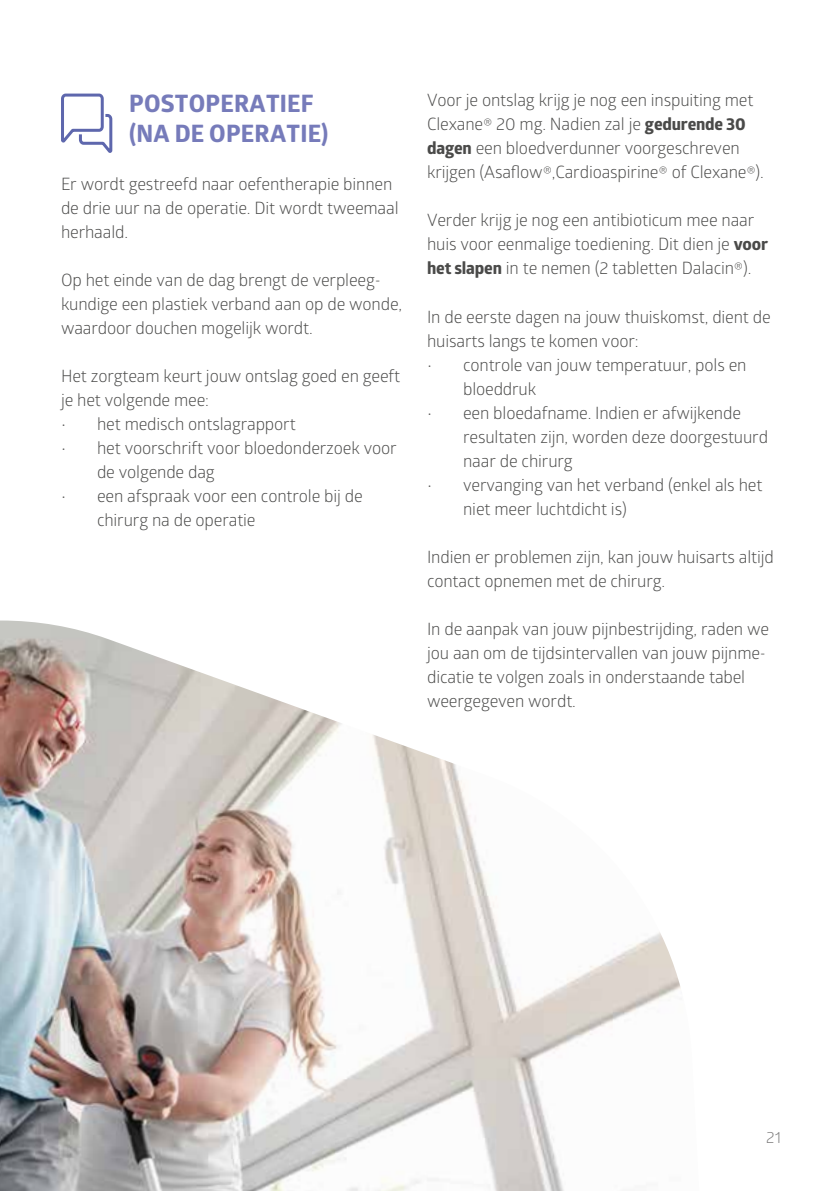
<style>
.page{position:relative;width:840px;height:1191px;background:#fff}
.page>*{position:absolute;margin:0;border:0;box-sizing:border-box;transform-origin:0 0}
.t1{font:700 24px/30px "Globerx";letter-spacing:.01em;color:#767bba}
.t2{font:17px/24px "Glober";letter-spacing:-.01em;color:#4a4a49}
.t3{font:16px "Glober";color:#7c7b7b}
.s1{font-family:"Globerx";font-weight:700}
</style>
<div class="page">
<svg style="left:61px;top:93px;width:52px;height:60px"></svg>
<img style="left:0;top:620px;width:681px;height:571px">
<h1 class="t1" style="left:129px;top:88px;width:201px">POSTOPERATIEF (NA DE OPERATIE)</h1>
<p class="t2" style="left:61px;top:171px;width:339px">Er wordt gestreefd naar oefentherapie binnen de drie uur na de operatie. Dit wordt tweemaal herhaald.</p>
<p class="t2" style="left:61px;top:267px;width:342px">Op het einde van de dag brengt de verpleeg&shy;kundige een plastiek verband aan op de wonde, waardoor douchen mogelijk wordt.</p>
<p class="t2" style="left:61px;top:363px;width:341px">Het zorgteam keurt jouw ontslag goed en geeft je het volgende mee:</p>
<p class="t2" style="left:61px;top:411px;width:236px">• het medisch ontslagrapport</p>
<p class="t2" style="left:97px;top:435px;width:301px;text-indent:-36px">• het voorschrift voor bloedonderzoek voor de volgende dag</p>
<p class="t2" style="left:97px;top:483px;width:267px;text-indent:-36px">• een afspraak voor een controle bij de chirurg na de operatie</p>
<p class="t2" style="left:427px;top:88px;width:338px">Voor je ontslag krijg je nog een inspuiting met Clexane® 20 mg. Nadien zal je <span class="s1">gedurende 30 dagen</span> een bloedverdunner voorgeschreven krijgen (Asaflow®,Cardioaspirine® of Clexane®).</p>
<p class="t2" style="left:427px;top:208px;width:342px">Verder krijg je nog een antibioticum mee naar huis voor eenmalige toediening. Dit dien je <span class="s1">voor het slapen</span> in te nemen (2 tabletten Dalacin®).</p>
<p class="t2" style="left:427px;top:304px;width:345px">In de eerste dagen na jouw thuiskomst, dient de huisarts langs te komen voor:</p>
<p class="t2" style="left:463px;top:352px;width:285px;text-indent:-36px">• controle van jouw temperatuur, pols en bloeddruk</p>
<p class="t2" style="left:463px;top:400px;width:306px;text-indent:-36px">• een bloedafname. Indien er afwijkende resultaten zijn, worden deze doorgestuurd naar de chirurg</p>
<p class="t2" style="left:463px;top:472px;width:301px;text-indent:-36px">• vervanging van het verband (enkel als het niet meer luchtdicht is)</p>
<p class="t2" style="left:427px;top:544px;width:348px">Indien er problemen zijn, kan jouw huisarts altijd contact opnemen met de chirurg.</p>
<p class="t2" style="left:427px;top:616px;width:343px">In de aanpak van jouw pijnbestrijding, raden we jou aan om de tijdsintervallen van jouw pijnme&shy;dicatie te volgen zoals in onderstaande tabel weergegeven wordt.</p>
<p class="t3" style="left:765px;top:1125px;width:16px">21</p>
</div>
